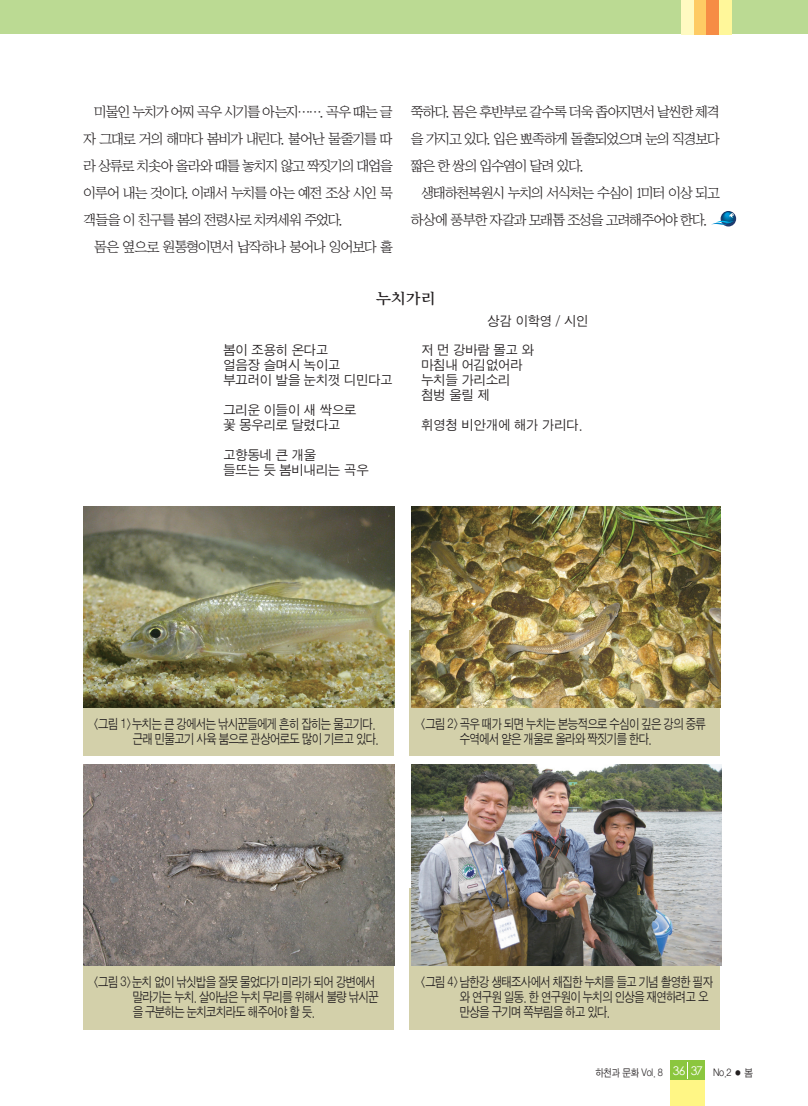
<style>
.page{position:relative;width:808px;height:1106px;background:#fff}
.page>*{position:absolute;margin:0;border:0;box-sizing:border-box;transform-origin:0 0}
.t1{font:16.5px "YDIY Mj O240";color:#231f20}
.t2{font:14.25px/27px "San Ns M";letter-spacing:-.08em;color:#231f20;text-align:justify}
.t3{font:13.5px/15px "Sand Jg";letter-spacing:-.05em;color:#231f20;scale:.85 1}
.t4{font:13.5px/15px "Sand Jg";color:#231f20}
.t5{font:13.5px "Sand Jg";letter-spacing:-.05em;color:#231f20}
.t6{font:10.5px "Sand Jg";letter-spacing:-.025em;color:#231f20;scale:.9 1}
.s1{font-family:"Century Gothic";font-size:12px;color:#fff}
</style>
<div class="page">
<div style="left:0;top:0;width:808px;height:34px;background:#bbda93"></div>
<div style="left:719px;top:0;width:12px;height:34px;background:#fff79a"></div>
<div style="left:706px;top:0;width:13px;height:34px;background:#f68c45"></div>
<div style="left:693px;top:0;width:13px;height:34px;background:#fecb64"></div>
<div style="left:681px;top:0;width:13px;height:34px;background:#fffac1"></div>
<div style="left:671px;top:1060px;width:34px;height:46px;background:#fff685"></div>
<div style="left:671px;top:1060px;width:34px;height:20px;background:#8bc63e"></div>
<div style="left:84px;top:888px;width:310px;height:141px;background:#d3d0aa"></div>
<div style="left:410px;top:888px;width:310px;height:141px;background:#d3d0aa"></div>
<div style="left:84px;top:630px;width:310px;height:125px;background:#d3d0aa"></div>
<div style="left:410px;top:630px;width:310px;height:125px;background:#d3d0aa"></div>
<img style="left:84px;top:764px;width:310px;height:201px">
<img style="left:84px;top:506px;width:310px;height:201px">
<svg style="left:721px;top:211px;width:15px;height:15px"></svg>
<div style="left:722px;top:212px;width:13px;height:12px;background:#183e70;border-radius:50%"></div>
<div style="left:723px;top:212px;width:11px;height:11px;background:#044e7e;border-radius:50%"></div>
<div style="left:723px;top:212px;width:9px;height:9px;background:#004e7e;border-radius:50%"></div>
<div style="left:724px;top:212px;width:8px;height:8px;background:#006497;border-radius:50%"></div>
<div style="left:724px;top:212px;width:7px;height:7px;background:#0076ae;border-radius:50%"></div>
<svg style="left:711px;top:213px;width:23px;height:13px"></svg>
<img style="left:411px;top:764px;width:310px;height:201px">
<img style="left:411px;top:506px;width:309px;height:201px">
<p class="t2" style="left:84px;top:98px;width:311px;text-indent:11px">미물인 누치가 어찌 곡우 시기를 아는지……. 곡우 때는 글 자 그대로 거의 해마다 봄비가 내린다. 불어난 물줄기를 따 라 상류로 치솟아 올라와 때를 놓치지 않고 짝짓기의 대업을 이루어 내는 것이다. 이래서 누치를 아는 예전 조상 시인 묵 객들을 이 친구를 봄의 전령사로 치켜세워 주었다.</p>
<p class="t2" style="left:94px;top:233px;width:300px">몸은 옆으로 원통형이면서 납작하나 붕어나 잉어보다 홀</p>
<p class="t2" style="left:411px;top:98px;width:311px">쭉하다. 몸은 후반부로 갈수록 더욱 좁아지면서 날씬한 체격 을 가지고 있다. 입은 뾰족하게 돌출되었으며 눈의 직경보다 짧은 한 쌍의 입수염이 달려 있다.</p>
<p class="t2" style="left:411px;top:179px;width:311px;text-indent:11px">생태하천복원시 누치의 서식처는 수심이 1미터 이상 되고 하상에 풍부한 자갈과 모래톱 조성을 고려해주어야 한다.</p>
<p class="t1" style="left:376px;top:290px;width:61px">누치가리</p>
<p class="t5" style="left:488px;top:314px;width:102px">상감 이학영 / 시인</p>
<p class="t4" style="left:223px;top:343px;width:171px">봄이 조용히 온다고<br>얼음장 슬며시 녹이고<br>부끄러이 발을 눈치껏 디민다고</p>
<p class="t4" style="left:223px;top:403px;width:134px">그리운 이들이 새 싹으로 꽃 몽우리로 달렸다고</p>
<p class="t4" style="left:223px;top:448px;width:146px">고향동네 큰 개울<br>들뜨는 듯 봄비내리는 곡우</p>
<p class="t4" style="left:421px;top:343px;width:114px">저 먼 강바람 몰고 와 마침내 어김없어라 누치들 가리소리 첨벙 울릴 제</p>
<p class="t4" style="left:421px;top:418px;width:162px">휘영청 비안개에 해가 가리다.</p>
<p class="t3" style="left:92px;top:716px;width:338px;text-align:right">&lt;그림 1&gt;누치는 큰 강에서는 낚시꾼들에게 흔히 잡히는 물고기다. 근래 민물고기 사육 붐으로 관상어로도 많이 기르고 있다.</p>
<p class="t3" style="left:460px;top:716px;width:291px;text-indent:-40px">&lt;그림 2&gt;곡우 때가 되면 누치는 본능적으로 수심이 깊은 강의 중류 수역에서 얕은 개울로 올라와 짝짓기를 한다.</p>
<p class="t3" style="left:133px;top:974px;width:291px;text-indent:-40px">&lt;그림 3&gt;눈치 없이 낚싯밥을 잘못 물었다가 미라가 되어 강변에서 말라가는 누치. 살아남은 누치 무리를 위해서 불량 낚시꾼 을 구분하는 눈치코치라도 해주어야 할 듯.</p>
<p class="t3" style="left:460px;top:974px;width:299px;text-indent:-40px">&lt;그림 4&gt;남한강 생태조사에서 채집한 누치를 들고 기념 촬영한 필자 와 연구원 일동. 한 연구원이 누치의 인상을 재연하려고 오 만상을 구기며 쪽부림을 하고 있다.</p>
<p class="t6" style="left:595px;top:1067px;width:176px">하천과 문화 Vol. 8 <span class="s1">36 37</span> No.2 ● 봄</p>
</div>
